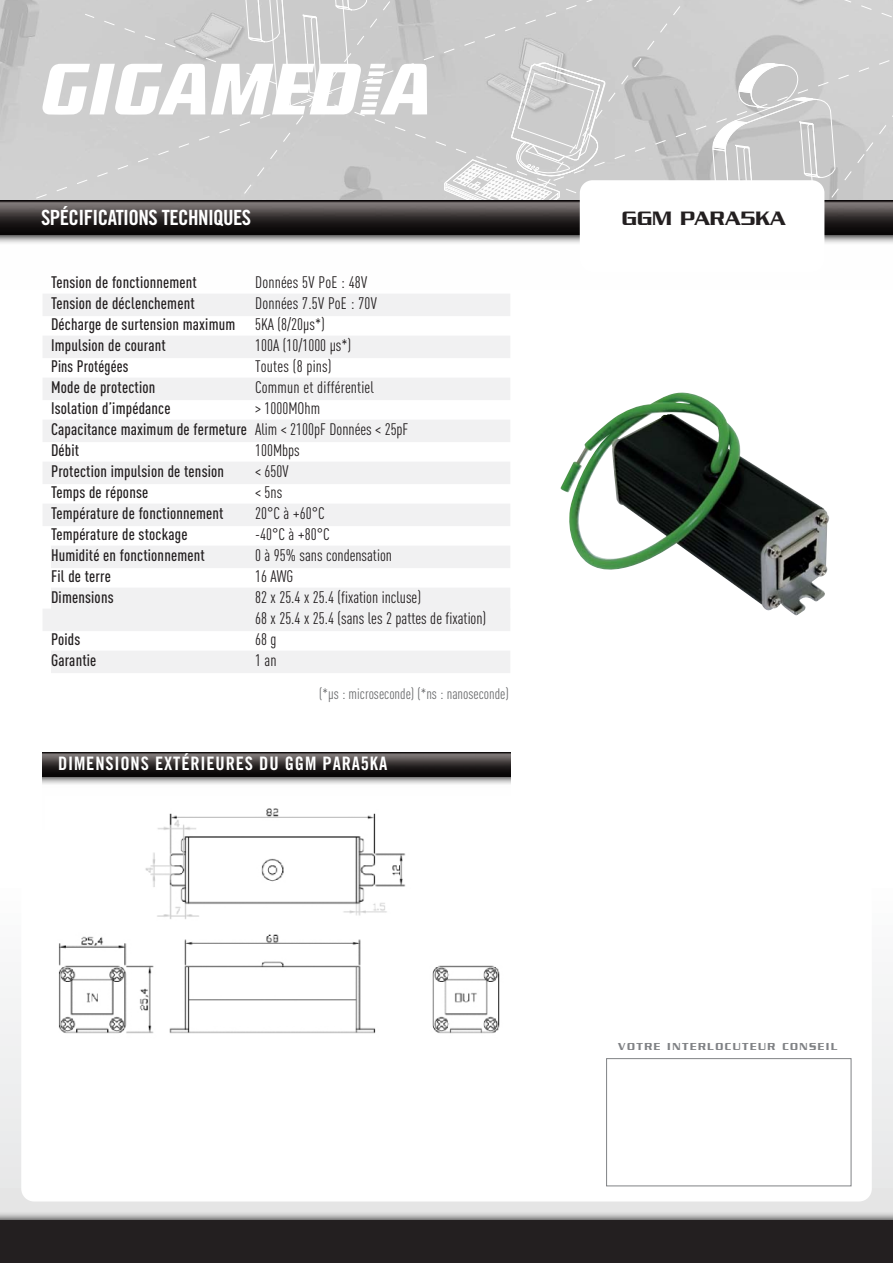
<style>
.page{position:relative;width:893px;height:1263px;background:#fff}
.page>*{position:absolute;margin:0;border:0;box-sizing:border-box;transform-origin:0 0}
.t1{font:21px "Trade Gothic Bold Cond Twenty";letter-spacing:-.025em;color:#fff}
.t2{font:500 21px "Serpentine";color:#231f20}
.t3{font:18.6px "Trade Gothic Bold Cond Twenty";letter-spacing:.045em;color:#fff}
.t4{font:500 condensed 16.5px/21px "DINOT";letter-spacing:.01em;color:#231f20}
.t5{font:condensed 16.5px/21px "DINOT";color:#231f20}
.t6{font:500 condensed 16.5px "DINOT";letter-spacing:.01em;color:#231f20;scale:.95 1}
.t7{font:condensed 15px "DINOT";color:#6d6e70}
.t8{font:500 10.95px "Serpentine";letter-spacing:.135em;color:#808285}
.s1{font-weight:400}
</style>
<div class="page">
<svg style="left:0;top:0;width:892px;height:201px;background:#cfcfcf"></svg>
<div style="left:0;top:885px;width:892px;height:306px;background:#f1f1f2"></div>
<div style="left:0;top:1220px;width:892px;height:43px;background:#231f20"></div>
<img style="left:0;top:235px;width:892px;height:8px">
<img style="left:0;top:201px;width:892px;height:34px">
<div style="left:21px;top:300px;width:851px;height:902px;background:#fff;border-radius:13px"></div>
<div style="left:580px;top:180px;width:244px;height:92px;background:#fff;border-radius:13px"></div>
<div style="left:606px;top:1058px;width:245px;height:128px;border:1px solid #808285"></div>
<div style="left:43px;top:294px;width:467px;height:22px;background:#f1f1f2"></div>
<div style="left:43px;top:336px;width:467px;height:22px;background:#f1f1f2"></div>
<div style="left:43px;top:378px;width:467px;height:22px;background:#f1f1f2"></div>
<div style="left:43px;top:420px;width:467px;height:22px;background:#f1f1f2"></div>
<div style="left:43px;top:462px;width:467px;height:22px;background:#f1f1f2"></div>
<div style="left:43px;top:504px;width:467px;height:22px;background:#f1f1f2"></div>
<div style="left:51px;top:546px;width:459px;height:22px;background:#f1f1f2"></div>
<div style="left:51px;top:588px;width:459px;height:22px;background:#f1f1f2"></div>
<div style="left:43px;top:609px;width:467px;height:22px;background:#f1f1f2"></div>
<div style="left:51px;top:651px;width:459px;height:22px;background:#f1f1f2"></div>
<img style="left:43px;top:776px;width:467px;height:8px">
<img style="left:43px;top:753px;width:467px;height:23px">
<img style="left:58px;top:808px;width:442px;height:226px">
<img style="left:560px;top:392px;width:270px;height:224px">
<p class="t1" style="left:41px;top:210px;width:212px">SPÉCIFICATIONS TECHNIQUES</p>
<p class="t4" style="left:51px;top:273px;width:147px">Tension de fonctionnement</p>
<p class="t5" style="left:255px;top:273px;width:114px">Données 5V PoE : 48V</p>
<p class="t4" style="left:51px;top:294px;width:145px">Tension de déclenchement</p>
<p class="t4" style="left:51px;top:294px;width:327px;text-indent:204px"><span class="s1">Données 7.5V PoE : 70V<br></span>Décharge de surtension maximum <span class="s1">5KA (8/20µs*)<br></span>Impulsion de courant</p>
<p class="t5" style="left:255px;top:336px;width:98px">100A (10/1000 µs*)</p>
<p class="t6" style="left:51px;top:360px;width:83px">Pins Protégées</p>
<p class="t5" style="left:255px;top:357px;width:78px">Toutes (8 pins)</p>
<p class="t4" style="left:51px;top:378px;width:106px">Mode de protection</p>
<p class="t5" style="left:255px;top:378px;width:120px">Commun et différentiel</p>
<p class="t4" style="left:51px;top:399px;width:121px">Isolation d’impédance</p>
<p class="t4" style="left:51px;top:399px;width:359px;text-indent:204px"><span class="s1">&gt; 1000MOhm<br></span>Capacitance maximum de fermeture <span class="s1">Alim &lt; 2100pF Données &lt; 25pF<br></span>Débit</p>
<p class="t5" style="left:255px;top:441px;width:46px">100Mbps</p>
<p class="t4" style="left:51px;top:462px;width:175px">Protection impulsion de tension</p>
<p class="t5" style="left:255px;top:462px;width:35px">&lt; 650V</p>
<p class="t4" style="left:51px;top:483px;width:99px">Temps de réponse</p>
<p class="t5" style="left:255px;top:483px;width:29px">&lt; 5ns</p>
<p class="t4" style="left:51px;top:504px;width:174px">Température de fonctionnement</p>
<p class="t5" style="left:255px;top:504px;width:71px">20°C à +60°C</p>
<p class="t4" style="left:51px;top:525px;width:138px">Température de stockage</p>
<p class="t5" style="left:255px;top:525px;width:76px">-40°C à +80°C</p>
<p class="t4" style="left:51px;top:546px;width:155px">Humidité en fonctionnement</p>
<p class="t5" style="left:255px;top:546px;width:138px">0 à 95% sans condensation</p>
<p class="t4" style="left:51px;top:567px;width:61px">Fil de terre</p>
<p class="t5" style="left:255px;top:567px;width:40px">16 AWG</p>
<p class="t4" style="left:51px;top:588px;width:64px">Dimensions</p>
<p class="t5" style="left:255px;top:588px;width:233px">82 x 25.4 x 25.4 (fixation incluse)<br>68 x 25.4 x 25.4 (sans les 2 pattes de fixation)</p>
<p class="t4" style="left:51px;top:630px;width:31px">Poids</p>
<p class="t5" style="left:255px;top:630px;width:23px">68 g</p>
<p class="t4" style="left:51px;top:651px;width:47px">Garantie</p>
<p class="t5" style="left:255px;top:651px;width:23px">1 an</p>
<p class="t7" style="left:319px;top:688px;width:191px">(*µs : microseconde) (*ns : nanoseconde)</p>
<p class="t3" style="left:58px;top:757px;width:331px">DIMENSIONS EXTÉRIEURES DU GGM PARA5KA</p>
<p class="t2" style="left:622px;top:211px;width:165px">GGM PARA5KA</p>
<p class="t8" style="left:618px;top:1043px;width:221px">VOTRE INTERLOCUTEUR CONSEIL</p>
</div>
